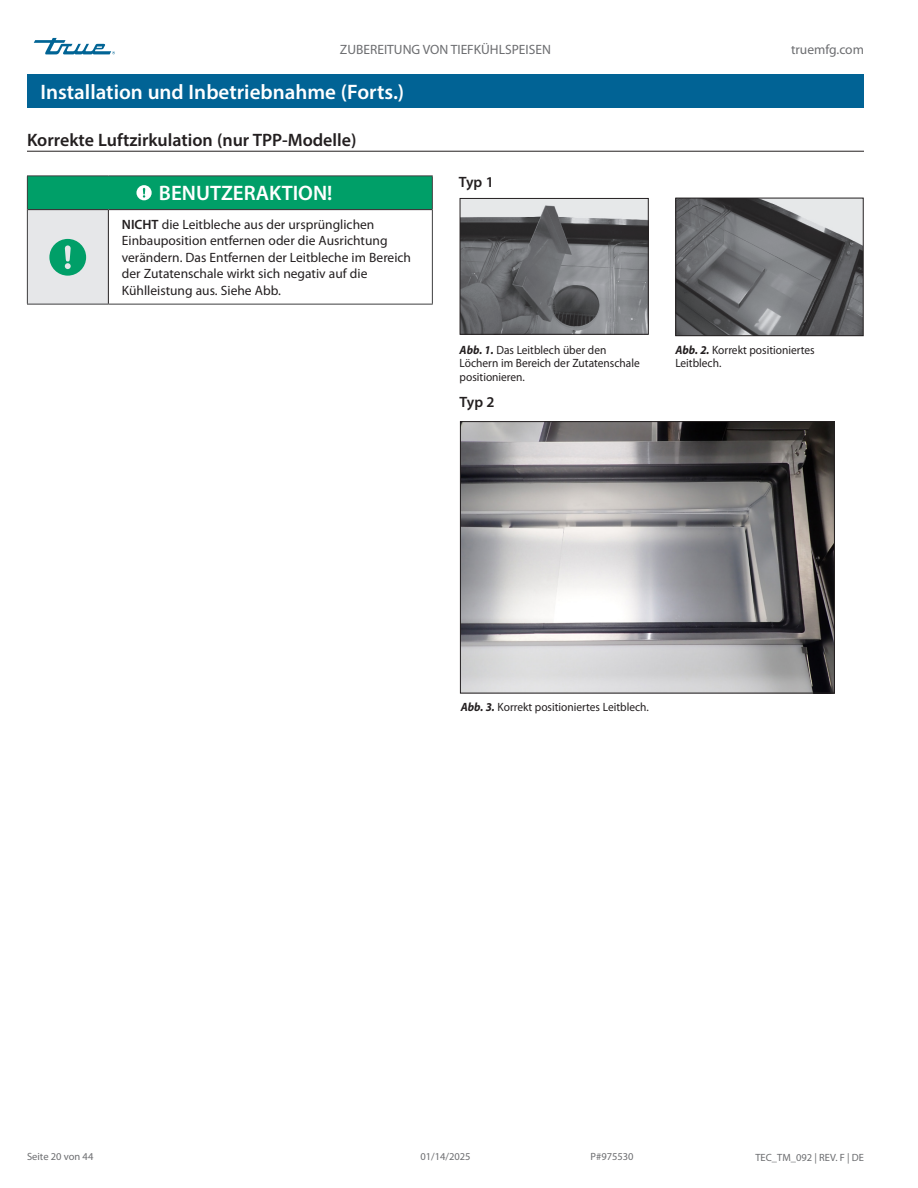
<style>
.page{position:relative;width:918px;height:1188px;background:#fff}
.page>*{position:absolute;margin:0;border:0;box-sizing:border-box;transform-origin:0 0}
.t1{font:600 21px "Myriad Pro";color:#fff}
.t2{font:600 18px "Myriad Pro";color:#231f20}
.t3{font:600 15px "Myriad Pro";letter-spacing:-.025em;color:#231f20}
.t4{font:13.5px/16.5px "Myriad Pro";color:#231f20}
.t5{font:13.5px "Myriad Pro";color:#6c6d70}
.t6{font:12px/13.5px "Myriad Pro";color:#231f20;scale:.95 1}
.t7{font:10.5px "Myriad Pro";color:#6c6d70}
.s1{font-weight:600}
.s2{font-weight:700;font-style:italic}
</style>
<div class="page">
<svg style="left:34px;top:38px;width:81px;height:16px"></svg>
<div style="left:27px;top:176px;width:405px;height:34px;background:#009f68"></div>
<div style="left:27px;top:210px;width:81px;height:94px;background:#e6e7e9"></div>
<hr style="left:27px;top:176px;width:81px;height:1px;background:#3e3e3f">
<hr style="left:27px;top:176px;width:1px;height:34px;background:#3e3e3f">
<hr style="left:108px;top:176px;width:325px;height:1px;background:#3e3e3f">
<hr style="left:432px;top:176px;width:1px;height:34px;background:#3e3e3f">
<hr style="left:27px;top:210px;width:1px;height:94px;background:#3e3e3f">
<hr style="left:432px;top:210px;width:1px;height:94px;background:#3e3e3f">
<hr style="left:108px;top:210px;width:1px;height:94px;background:#231f20">
<hr style="left:27px;top:304px;width:81px;height:1px;background:#3e3e3f">
<hr style="left:108px;top:304px;width:325px;height:1px;background:#3e3e3f">
<hr style="left:28px;top:209px;width:80px;height:1px;background:#231f20">
<hr style="left:108px;top:209px;width:324px;height:1px;background:#231f20">
<svg style="left:136px;top:185px;width:16px;height:15px"></svg>
<svg style="left:49px;top:239px;width:37px;height:37px"></svg>
<hr style="left:27px;top:151px;width:837px;height:1px;background:#231f20">
<div style="left:27px;top:74px;width:837px;height:34px;background:#016395"></div>
<img style="left:462px;top:423px;width:371px;height:268px">
<div style="left:460px;top:421px;width:375px;height:272px;border:1px solid #231f20"></div>
<img style="left:462px;top:200px;width:185px;height:133px">
<div style="left:460px;top:198px;width:189px;height:137px;border:1px solid #231f20"></div>
<img style="left:677px;top:200px;width:185px;height:134px">
<div style="left:675px;top:198px;width:189px;height:138px;border:1px solid #231f20"></div>
<p class="t5" style="left:340px;top:42px;width:213px">ZUBEREITUNG VON TIEFKÜHLSPEISEN</p>
<p class="t5" style="left:791px;top:42px;width:74px">truemfg.com</p>
<h1 class="t1" style="left:40px;top:79px;width:365px">Installation und Inbetriebnahme (Forts.)</h1>
<h2 class="t2" style="left:27px;top:129px;width:331px">Korrekte Luftzirkulation (nur TPP-Modelle)</h2>
<h1 class="t1" style="left:159px;top:179px;width:175px">BENUTZERAKTION!</h1>
<p class="t4" style="left:122px;top:216px;width:291px"><span class="s1">NICHT</span> die Leitbleche aus der ursprünglichen Einbauposition entfernen oder die Ausrichtung verändern. Das Entfernen der Leitbleche im Bereich der Zutatenschale wirkt sich negativ auf die Kühlleistung aus. Siehe Abb.</p>
<p class="t3" style="left:459px;top:172px;width:36px">Typ 1</p>
<p class="t6" style="left:460px;top:343px;width:191px"><span class="s2">Abb. 1.</span> Das Leitblech über den<br>Löchern im Bereich der Zutatenschale positionieren.</p>
<p class="t6" style="left:675px;top:343px;width:148px"><span class="s2">Abb. 2.</span> Korrekt positioniertes<br>Leitblech.</p>
<p class="t3" style="left:460px;top:393px;width:36px">Typ 2</p>
<p class="t6" style="left:461px;top:700px;width:199px"><span class="s2">Abb. 3.</span> Korrekt positioniertes Leitblech.</p>
<p class="t7" style="left:27px;top:1150px;width:68px">Seite 20 von 44</p>
<p class="t7" style="left:420px;top:1150px;width:52px">01/14/2025</p>
<p class="t7" style="left:591px;top:1150px;width:45px">P#975530</p>
<p class="t7" style="left:755px;top:1151px;width:110px">TEC_TM_092 | REV. F | DE</p>
</div>
